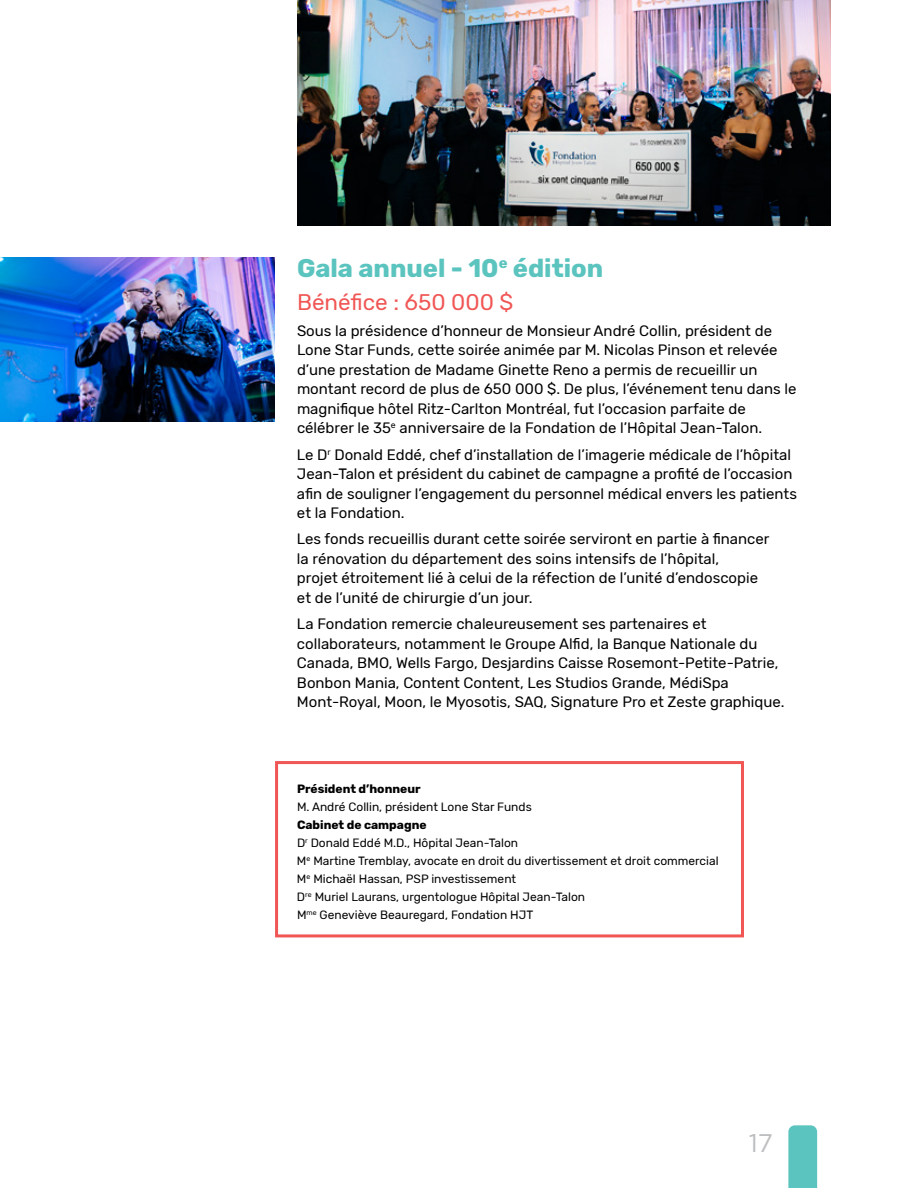
<style>
.page{position:relative;width:918px;height:1188px;background:#fff}
.page>*{position:absolute;margin:0;border:0;box-sizing:border-box;transform-origin:0 0}
.t1{font:700 25.5px "Rubik";color:#5bc4bf}
.t2{font:25.5px "Gotham";color:#bcbec0}
.t3{font:22.5px "Rubik";color:#f05654}
.t4{font:15px/19.5px "Rubik";color:#000}
.t5{font:12px/18px "Rubik";color:#000}
.t6{font:700 12px "Rubik";color:#000}
.s1{font-weight:700}
</style>
<div class="page">
<div style="left:788px;top:1125px;width:29px;height:63px;background:#5bc4bf"></div>
<img style="left:0;top:257px;width:274px;height:164px">
<img style="left:297px;top:0;width:534px;height:226px">
<div style="left:275px;top:761px;width:469px;height:176px;border:3px solid #f05654"></div>
<h1 class="t1" style="left:297px;top:253px;width:308px">Gala annuel - 10<sup>e</sup> édition</h1>
<h2 class="t3" style="left:297px;top:289px;width:218px">Bénéfice : 650 000 $</h2>
<p class="t4" style="left:297px;top:321px;width:501px">Sous la présidence d’honneur de Monsieur André Collin, président de Lone Star Funds, cette soirée animée par M. Nicolas Pinson et relevée d’une prestation de Madame Ginette Reno a permis de recueillir un montant record de plus de 650 000 $. De plus, l’événement tenu dans le magnifique hôtel Ritz-Carlton Montréal, fut l’occasion parfaite de célébrer le 35<sup>e</sup> anniversaire de la Fondation de l’Hôpital Jean-Talon.</p>
<p class="t4" style="left:297px;top:445px;width:501px">Le D<sup>r</sup> Donald Eddé, chef d’installation de l’imagerie médicale de l’hôpital Jean-Talon et président du cabinet de campagne a profité de l’occasion afin de souligner l’engagement du personnel médical envers les patients et la Fondation.</p>
<p class="t4" style="left:297px;top:530px;width:474px">Les fonds recueillis durant cette soirée serviront en partie à financer la rénovation du département des soins intensifs de l’hôpital,<br>projet étroitement lié à celui de la réfection de l’unité d’endoscopie et de l’unité de chirurgie d’un jour.</p>
<p class="t4" style="left:297px;top:615px;width:489px">La Fondation remercie chaleureusement ses partenaires et collaborateurs, notamment le Groupe Alfid, la Banque Nationale du Canada, BMO, Wells Fargo, Desjardins Caisse Rosemont-Petite-Patrie, Bonbon Mania, Content Content, Les Studios Grande, MédiSpa Mont-Royal, Moon, le Myosotis, SAQ, Signature Pro et Zeste graphique.</p>
<p class="t6" style="left:297px;top:781px;width:125px">Président d’honneur</p>
<p class="t5" style="left:297px;top:798px;width:236px">M. André Collin, président Lone Star Funds</p>
<p class="t5" style="left:297px;top:816px;width:423px"><span class="s1">Cabinet de campagne<br></span>D<sup>r</sup> Donald Eddé M.D., Hôpital Jean-Talon<br>M<sup>e</sup> Martine Tremblay, avocate en droit du divertissement et droit commercial M<sup>e</sup> Michaël Hassan, PSP investissement<br>D<sup>re</sup> Muriel Laurans, urgentologue Hôpital Jean-Talon<br>M<sup>me</sup> Geneviève Beauregard, Fondation HJT</p>
<h1 class="t2" style="left:749px;top:1127px;width:26px">17</h1>
</div>
